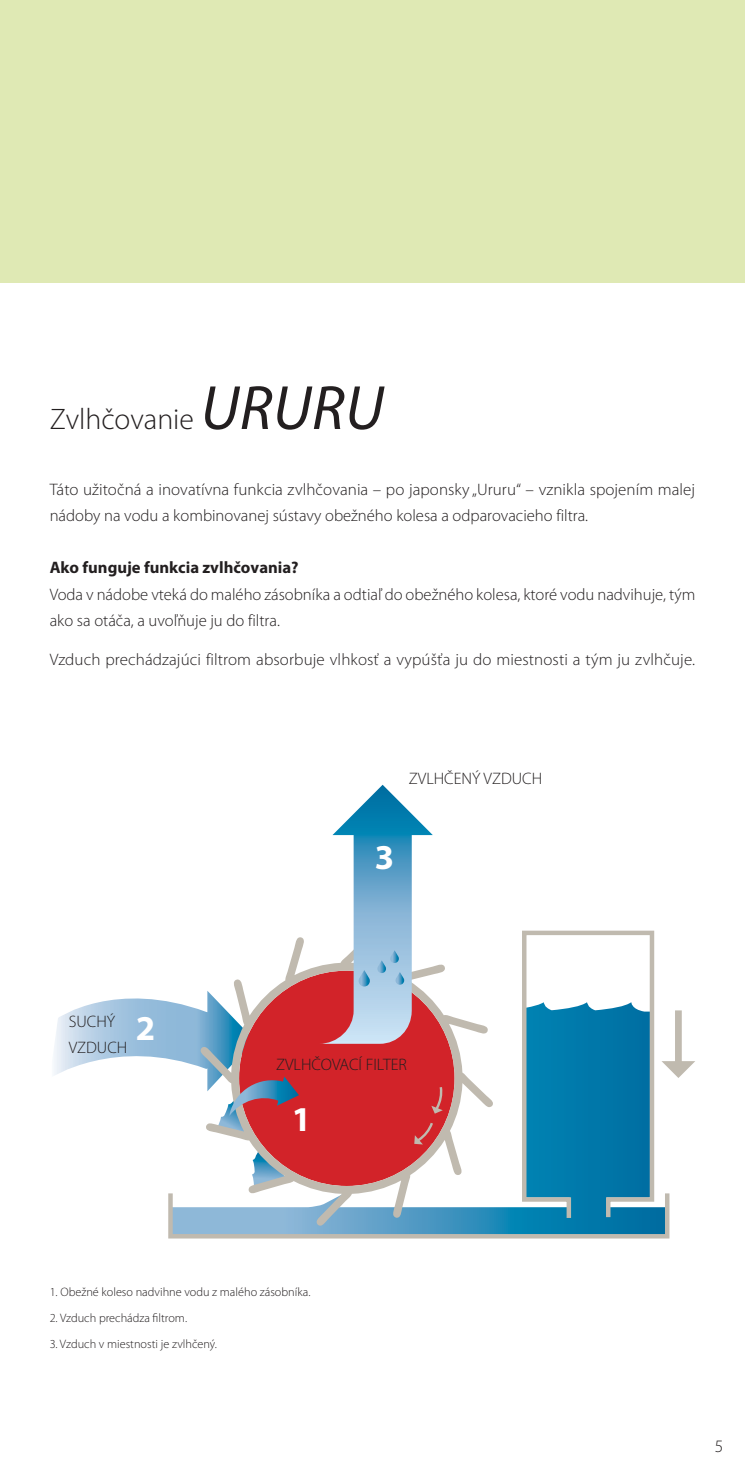
<style>
.page{position:relative;width:745px;height:1474px;background:#fff}
.page>*{position:absolute;margin:0;border:0;box-sizing:border-box;transform-origin:0 0}
.t1{font:700 35px "Myriad Pro";color:#fff}
.t2{font:300 29.75px "Myriad Pro";color:#231f20}
.t3{font:300 17.5px "Myriad Pro";color:#231f20}
.t4{font:300 16.62px/26.2px "Myriad Pro";color:#231f20}
.t5{font:700 16.62px "Myriad Pro";color:#231f20}
.t6{font:300 12.25px "Myriad Pro";color:#231f20}
.s1{font-weight:400;font-style:italic;font-size:63px}
</style>
<div class="page">
<div style="left:0;top:0;width:744px;height:283px;background:#dfe9b4"></div>
<svg style="left:173px;top:1101px;width:491px;height:132px"></svg>
<svg style="left:519px;top:930px;width:175px;height:292px"></svg>
<svg style="left:200px;top:937px;width:292px;height:288px"></svg>
<svg style="left:414px;top:1122px;width:18px;height:22px"></svg>
<svg style="left:431px;top:1087px;width:12px;height:26px"></svg>
<svg style="left:319px;top:784px;width:113px;height:259px"></svg>
<svg style="left:54px;top:978px;width:245px;height:149px"></svg>
<div style="left:168px;top:1191px;width:501px;height:47px;border:4px solid #c0baaf"></div>
<h2 class="t2" style="left:50px;top:408px;width:335px">Zvlhčovanie <span class="s1">URURU</span></h2>
<p class="t4" style="left:50px;top:477px;width:646px">Táto užitočná a inovatívna funkcia zvlhčovania – po japonsky „Ururu“ – vznikla spojením malej nádoby na vodu a kombinovanej sústavy obežného kolesa a odparovacieho filtra.</p>
<p class="t5" style="left:50px;top:561px;width:250px">Ako funguje funkcia zvlhčovania?</p>
<p class="t4" style="left:50px;top:582px;width:646px">Voda v nádobe vteká do malého zásobníka a odtiaľ do obežného kolesa, ktoré vodu nadvihuje, tým ako sa otáča, a uvoľňuje ju do filtra.</p>
<p class="t4" style="left:50px;top:648px;width:646px">Vzduch prechádzajúci filtrom absorbuje vlhkosť a vypúšťa ju do miestnosti a tým ju zvlhčuje.</p>
<p class="t4" style="left:69px;top:1009px;width:60px">SUCHÝ<br>VZDUCH</p>
<h1 class="t1" style="left:136px;top:1014px;width:21px">2</h1>
<p class="t4" style="left:408px;top:767px;width:135px">ZVLHČENÝ VZDUCH</p>
<h1 class="t1" style="left:374px;top:844px;width:21px">3</h1>
<p class="t4" style="left:276px;top:1053px;width:132px">ZVLHČOVACÍ FILTER</p>
<h1 class="t1" style="left:291px;top:1105px;width:21px">1</h1>
<p class="t6" style="left:50px;top:1286px;width:262px">1. Obežné koleso nadvihne vodu z malého zásobníka.</p>
<p class="t6" style="left:50px;top:1313px;width:139px">2. Vzduch prechádza filtrom.</p>
<p class="t6" style="left:50px;top:1339px;width:199px">3. Zvlhčený vzduch je vypustený do izby.</p>
<p class="t6" style="left:60px;top:1339px;width:158px">Vzduch v miestnosti je zvlhčený.</p>
<p class="t3" style="left:714px;top:1439px;width:10px">5</p>
</div>
